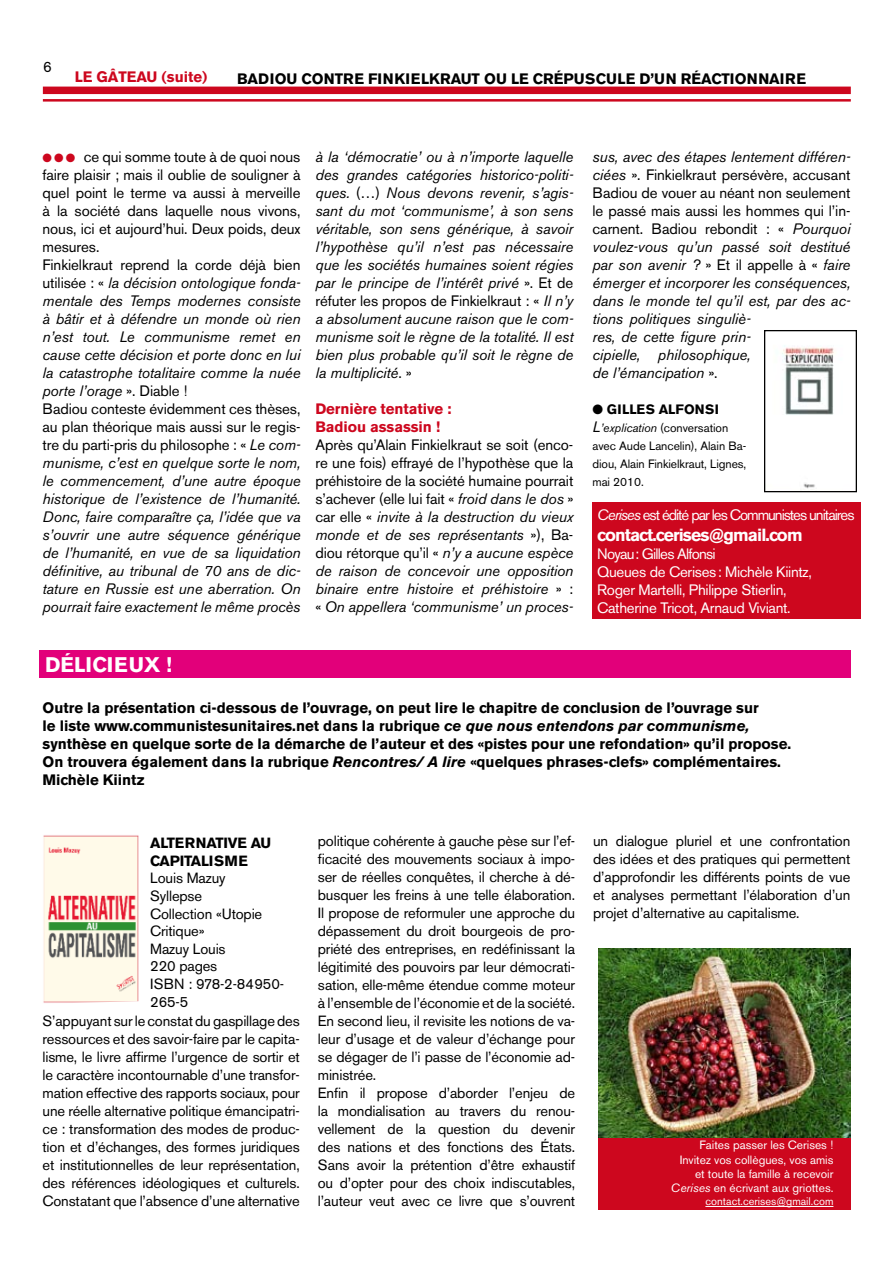
<style>
.page{position:relative;width:893px;height:1263px;background:#fff}
.page>*{position:absolute;margin:0;border:0;box-sizing:border-box;transform-origin:0 0}
.t1{font:700 21px "Akzidenz Grotesk BE";color:#fff}
.t2{font:700 17.4px "Akzidenz Grotesk BE";letter-spacing:-.05em;color:#fff}
.t3{font:italic 15px/18px "Akzidenz Grotesk BE";letter-spacing:-.005em;color:#000}
.t4{font:700 15px/18px "Akzidenz Grotesk BE";color:#000}
.t5{font:15px/18px "Akzidenz Grotesk BE";letter-spacing:-.02em;color:#fff}
.t6{font:700 15px/18px "Akzidenz Grotesk BE";letter-spacing:-.005em;color:#cd071e}
.t7{font:15px "Akzidenz Grotesk BE";letter-spacing:-.07em;color:#fff}
.t8{font:15px "Akzidenz Grotesk BE";color:#000}
.t9{font:14.7px/18px "Akzidenz Grotesk BE";letter-spacing:-.01em;color:#000}
.t10{font:700 14.7px "Akzidenz Grotesk BE";color:#000}
.t11{font:700 13.5px "Akzidenz Grotesk BE";color:#000}
.t12{font:12px/18px "Akzidenz Grotesk BE";letter-spacing:-.005em;color:#000}
.t13{font:12px "Zapf Dingbats ITC";color:#cd071e}
.t14{font:11.85px/14.2px "Akzidenz Grotesk BE";color:#fff;text-align:right}
.t15{font:10.95px "Akzidenz Grotesk BE";color:#fff}
.s1{font-style:normal}
.s2{font-style:italic;font-size:15px}
.s3{font-style:italic}
</style>
<div class="page">
<div style="left:39px;top:650px;width:811px;height:27px;background:#e2007a"></div>
<div style="left:43px;top:87px;width:808px;height:7px;background:#cd071e"></div>
<hr style="left:43px;top:99px;width:808px;height:3px;background:#cd071e">
<div style="left:598px;top:948px;width:252px;height:262px;background:#cd071e"></div>
<img style="left:598px;top:948px;width:252px;height:189px">
<hr style="left:705px;top:1206px;width:128px;height:1px;background:#fff">
<img style="left:782px;top:345px;width:52px;height:144px">
<div style="left:764px;top:330px;width:93px;height:162px;border:1px solid #000"></div>
<div style="left:592px;top:502px;width:268px;height:117px;background:#cd071e"></div>
<img style="left:43px;top:835px;width:96px;height:168px">
<p class="t8" style="left:43px;top:58px;width:10px">6</p>
<p class="t6" style="left:75px;top:68px;width:134px">Le GÂTEAU (suite)</p>
<p class="t4" style="left:237px;top:70px;width:22px">Badiou</p>
<p class="t4" style="left:302px;top:70px;width:12px">contre</p>
<p class="t4" style="left:368px;top:70px;width:83px">Fin kielkraut</p>
<p class="t4" style="left:484px;top:70px;width:101px">ou le crépuscule</p>
<p class="t4" style="left:639px;top:70px;width:73px">d’un réactionnaire</p>
<p class="t3" style="left:43px;top:148px;width:260px;text-indent:41px"><span class="s1">ce qui somme toute à de quoi nous faire plaisir ; mais il oublie de souligner à quel point le terme va aussi à merveille à la société dans laquelle nous vivons, nous, ici et aujourd’hui. Deux poids, deux mesures.<br>Finkielkraut reprend la corde déjà bien utilisée : «</span> la décision ontologique fonda&shy;mentale des Temps modernes consiste à bâtir et à défendre un monde où rien n’est tout. Le communisme remet en cause cette décision et porte donc en lui la catastrophe totalitaire comme la nuée porte l’orage <span class="s1">». Diable !<br>Badiou conteste évidemment ces thèses, au plan théorique mais aussi sur le regis&shy;tre du parti-pris du philosophe : «</span> Le com&shy;munisme, c’est en quelque sorte le nom, le commencement, d’une autre époque historique de l’existence de l’humanité.<br>Donc, faire comparaître ça, l’idée que va s’ouvrir une autre séquence générique de l’humanité, en vue de sa liquidation définitive, au tribunal de 70 ans de dic&shy;tature en Russie est une aberration. On pourrait faire exactement le même procès</p>
<p class="t3" style="left:315px;top:148px;width:259px;text-align:justify">à la ‘démocratie’ ou à n’importe laquelle des grandes catégories historico-politi&shy;ques. <span class="s1">(…)</span> Nous devons revenir, s’agis&shy;sant du mot ‘communisme’, à son sens véritable, son sens générique, à savoir l’hypothèse qu’il n’est pas nécessaire que les sociétés humaines soient régies par le principe de l’intérêt privé <span class="s1">». Et de réfuter les propos de Finkielkraut : «</span> Il n’y a absolument aucune raison que le com&shy;munisme soit le règne de la totalité. Il est bien plus probable qu’il soit le règne de la multiplicité<span class="s1">. »</span></p>
<p class="t13" style="left:43px;top:152px;width:34px">● ● ●</p>
<p class="t6" style="left:315px;top:400px;width:138px">Dernière tentative :<br>Badiou assassin !</p>
<p class="t3" style="left:315px;top:436px;width:260px;text-align:justify"><span class="s1">Après qu’Alain Finkielkraut se soit (enco&shy;re une fois) effrayé de l’hypothèse que la préhistoire de la société humaine pourrait s’achever (elle lui fait «</span> froid dans le dos <span class="s1">» car elle «</span> invite à la destruction du vieux monde et de ses représentants <span class="s1">»), Ba&shy;diou rétorque qu’il «</span> n’y a aucune espèce de raison de concevoir une opposition binaire entre histoire et préhistoire <span class="s1">» : «</span> On appellera ‘communisme’ un proces-</p>
<h1 class="t1" style="left:45px;top:652px;width:42px">Délicieux</h1>
<h1 class="t1" style="left:166px;top:652px;width:8px">!</h1>
<p class="t3" style="left:592px;top:148px;width:259px">sus, avec des étapes lentement différen&shy;ciées <span class="s1">». Finkielkraut persévère, accusant Badiou de vouer au néant non seulement le passé mais aussi les hommes qui l’in&shy;carnent. Badiou rebondit : «</span> Pourquoi voulez-vous qu’un passé soit destitué par son avenir ? <span class="s1">» Et il appelle à «</span> faire émerger et incorporer les conséquences, dans le monde tel qu’il est, par des ac&shy;tions politiques singuliè-<br>res, de cette figure prin-<br>cipielle, philosophique,<br>de l’émancipation <span class="s1">».</span></p>
<p class="t11" style="left:592px;top:401px;width:34px">● Gilles</p>
<p class="t11" style="left:659px;top:401px;width:19px">Alfonsi</p>
<p class="t12" style="left:592px;top:419px;width:155px"><span class="s2">L</span><span class="s3">’explication</span> (conversation avec Aude Lancelin), Alain Ba&shy;diou, Alain Finkielkraut, Lignes, mai 2010.</p>
<p class="t7" style="left:597px;top:506px;width:259px"><span class="s3">Cerises</span> est édité par les Communistes unitaires</p>
<p class="t2" style="left:597px;top:524px;width:207px">contact.cerises@gmail.com</p>
<p class="t5" style="left:597px;top:544px;width:216px">Noyau: Gilles Alfonsi<br>Queues de Cerises: Michèle Kiintz,<br>Roger Martelli, Philippe Stierlin,<br>Catherine Tricot, Arnaud Viviant.</p>
<p class="t4" style="left:43px;top:699px;width:750px">Outre la présentation ci-dessous de l’ouvrage, on peut lire le chapitre de conclusion de l’ouvrage sur<br>le liste www.communistesunitaires.net dans la rubrique <span class="s3">ce que nous entendons par communisme, </span>synthèse en quelque sorte de la démarche de l’auteur et des «pistes pour une refondation» qu’il propose.<br>On trouvera également dans la rubrique <span class="s3">Rencontres/ A lire</span> «quelques phrases-clefs» complémentaires.<br>Michèle Kiintz</p>
<p class="t10" style="left:150px;top:834px;width:20px">Alternati</p>
<p class="t10" style="left:228px;top:834px;width:34px">ve au</p>
<p class="t10" style="left:150px;top:852px;width:39px">capitalisme</p>
<p class="t9" style="left:150px;top:869px;width:135px">Louis Mazuy<br>Syllepse<br>Collection «Utopie<br>Critique»<br>Mazuy Louis<br>220 pages<br>ISBN : 978-2-84950-<br>265-5</p>
<p class="t9" style="left:43px;top:1012px;width:259px;text-align:justify">S’appuyant sur le constat du gaspillage des ressources et des savoir-faire par le capita&shy;lisme, le livre affirme l’urgence de sortir et le caractère incontournable d’une transfor&shy;mation effective des rapports sociaux, pour une réelle alternative politique émancipatri&shy;ce : transformation des modes de produc&shy;tion et d’échanges, des formes juridiques et institutionnelles de leur représentation, des références idéologiques et culturels.<br>Constatant que l’absence d’une alternative</p>
<p class="t9" style="left:318px;top:832px;width:259px">politique cohérente à gauche pèse sur l’ef&shy;ficacité des mouvements sociaux à impo&shy;ser de réelles conquêtes, il cherche à dé&shy;busquer les freins à une telle élaboration.<br>Il propose de reformuler une approche du dépassement du droit bourgeois de pro&shy;priété des entreprises, en redéfinissant la légitimité des pouvoirs par leur démocrati&shy;sation, elle-même étendue comme moteur à l’ensemble de l’économie et de la société.<br>En second lieu, il revisite les notions de va&shy;leur d’usage et de valeur d’échange pour se dégager de l’i passe de l’économie ad&shy;ministrée.<br>Enfin il propose d’aborder l’enjeu de la mondialisation au travers du renou&shy;vellement de la question du devenir des nations et des fonctions des États.<br>Sans avoir la prétention d’être exhaustif ou d’opter pour des choix indiscutables, l’auteur veut avec ce livre que s’ouvrent</p>
<p class="t9" style="left:593px;top:832px;width:259px;text-align:justify">un dialogue pluriel et une confrontation des idées et des pratiques qui permettent d’approfondir les différents points de vue et analyses permettant l’élaboration d’un projet d’alternative au capitalisme.</p>
<p class="t14" style="left:671px;top:1138px;width:164px">Faites passer les Cerises !<br>Invitez vos collègues, vos amis et toute la famille à recevoir<br><span class="s3">Cerises</span> en écrivant aux griottes.</p>
<p class="t15" style="left:705px;top:1195px;width:130px">contact.cerises@gmail.com</p>
</div>
